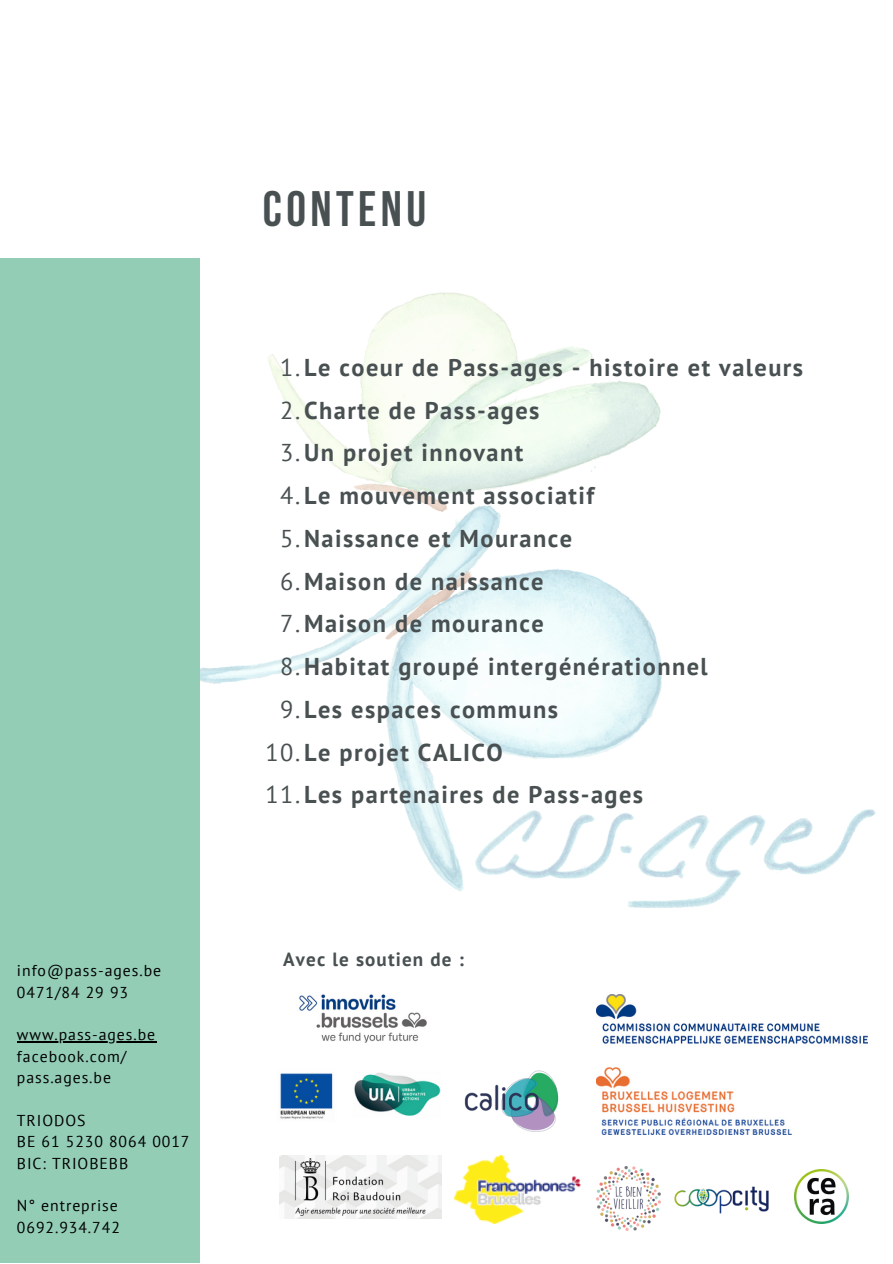
<style>
.page{position:relative;width:893px;height:1264px;background:#fff}
.page>*{position:absolute;margin:0;border:0;box-sizing:border-box;transform-origin:0 0}
.t1{font:700 49.65px "Bebas Neue";letter-spacing:.09em;color:#495052}
.t2{font:700 24.3px "PT Sans";letter-spacing:.06em;color:#495052}
.t3{font:700 19.05px "PT Sans";letter-spacing:.06em;color:#495052}
.t4{font:15.75px/21.3px "PT Sans";letter-spacing:.06em;color:#000}
.s1{font-weight:400}
</style>
<div class="page">
<img style="left:199px;top:285px;width:677px;height:634px">
<div style="left:0;top:258px;width:199px;height:1004px;background:#93cdb6"></div>
<img style="left:280px;top:1072px;width:161px;height:47px">
<img style="left:280px;top:1155px;width:161px;height:62px">
<img style="left:464px;top:1070px;width:95px;height:62px">
<img style="left:596px;top:1067px;width:196px;height:67px">
<img style="left:454px;top:1155px;width:126px;height:68px">
<img style="left:596px;top:1166px;width:64px;height:64px">
<img style="left:674px;top:1186px;width:95px;height:28px">
<img style="left:794px;top:1169px;width:54px;height:54px">
<img style="left:596px;top:994px;width:271px;height:50px">
<hr style="left:17px;top:1041px;width:139px;height:1px;background:#000">
<img style="left:299px;top:994px;width:128px;height:49px">
<p class="t4" style="left:17px;top:959px;width:146px">info@pass-ages.be<br>0471/84 29 93</p>
<p class="t4" style="left:17px;top:1023px;width:140px">www.pass-ages.be facebook.com/ pass.ages.be</p>
<p class="t4" style="left:17px;top:1109px;width:174px">TRIODOS<br>BE 61 5230 8064 0017<br>BIC: TRIOBEBB</p>
<p class="t4" style="left:17px;top:1194px;width:104px">N° entreprise<br>0692.934.742</p>
<h1 class="t1" style="left:263px;top:188px;width:165px">CONTENU</h1>
<p class="t2" style="left:280px;top:351px;width:524px"><span class="s1">1.</span>Le coeur de Pass-ages - histoire et valeurs</p>
<p class="t2" style="left:280px;top:394px;width:260px"><span class="s1">2.</span>Charte de Pass-ages</p>
<p class="t2" style="left:280px;top:436px;width:244px"><span class="s1">3.</span>Un projet innovant</p>
<p class="t2" style="left:280px;top:479px;width:315px"><span class="s1">4.</span>Le mouvement associatif</p>
<p class="t2" style="left:280px;top:522px;width:293px"><span class="s1">5.</span>Naissance et Mourance</p>
<p class="t2" style="left:280px;top:565px;width:264px"><span class="s1">6.</span>Maison de naissance</p>
<p class="t2" style="left:280px;top:607px;width:265px"><span class="s1">7.</span>Maison de mourance</p>
<p class="t2" style="left:280px;top:650px;width:429px"><span class="s1">8.</span>Habitat groupé intergénérationnel</p>
<p class="t2" style="left:280px;top:693px;width:279px"><span class="s1">9.</span>Les espaces communs</p>
<p class="t2" style="left:265px;top:735px;width:239px"><span class="s1">10.</span>Le projet CALICO</p>
<p class="t2" style="left:265px;top:778px;width:379px"><span class="s1">11.</span>Les partenaires de Pass-ages</p>
<p class="t3" style="left:283px;top:947px;width:182px">Avec le soutien de :</p>
</div>
